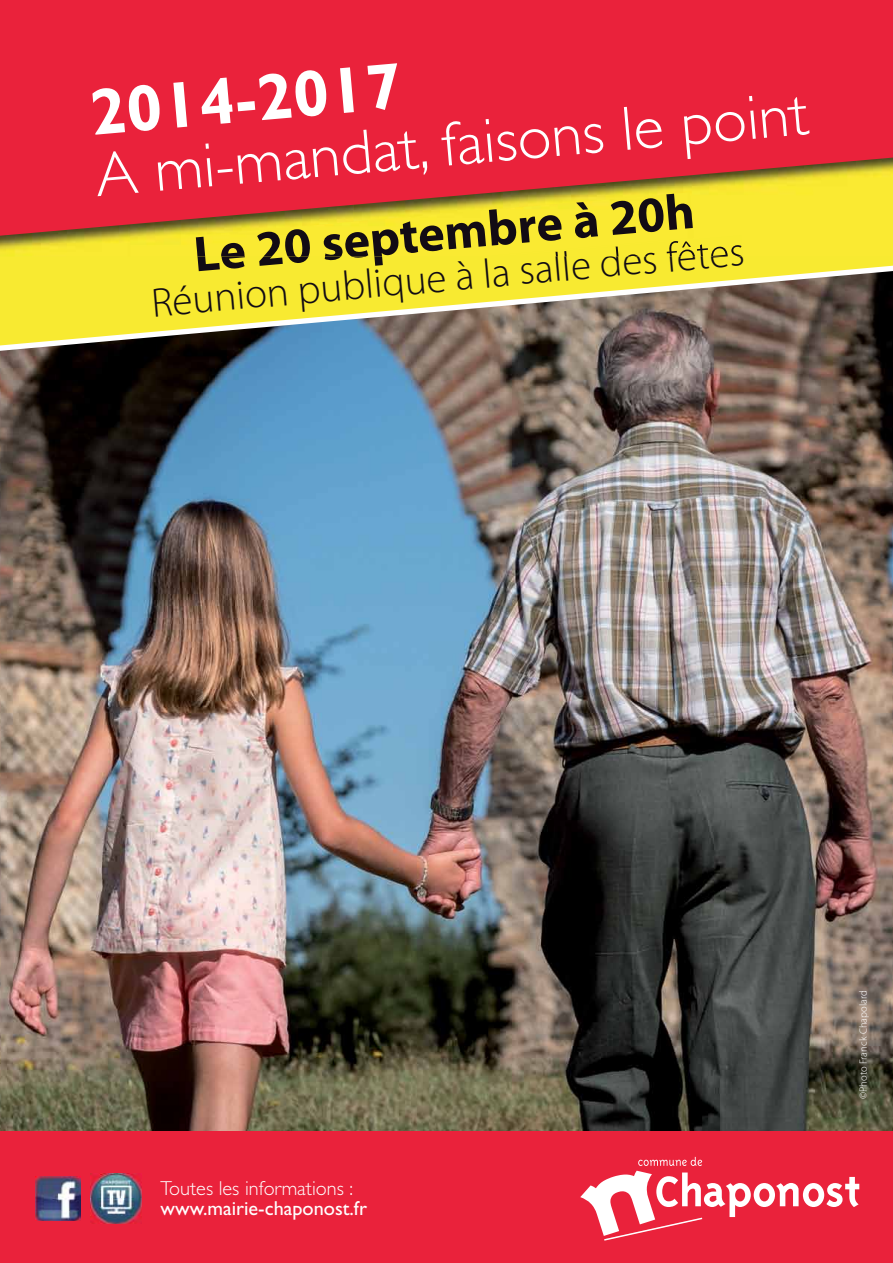
<style>
.page{position:relative;width:893px;height:1263px;background:#fff}
.page>*{position:absolute;margin:0;border:0;box-sizing:border-box;transform-origin:0 0}
.t1{font:700 65.85px "Gill Sans Std";color:#fff}
.t2{font:300 62.85px "Gill Sans Std";color:#fff}
.t3{font:300 41.25px "Myriad Pro";color:#110b14}
.t4{font:20.25px "Gill Sans Std";color:#fff}
.t5{font:300 20.25px "Gill Sans Std";color:#fff}
.t6{font:300 10.65px "Myriad Pro";color:#fff}
</style>
<div class="page">
<img style="left:0;top:353px;width:892px;height:779px">
<div style="left:0;top:256px;width:893px;height:5px;background:#f8ea31"></div>
<div style="left:0;top:1132px;width:893px;height:131px;background:#ea223b"></div>
<svg style="left:580px;top:1157px;width:279px;height:84px"></svg>
<img style="left:36px;top:1176px;width:44px;height:45px">
<img style="left:91px;top:1173px;width:51px;height:51px">
<div style="left:743px;top:239px;width:150px;height:17px;background:#faea32"></div>
<img style="left:130px;top:239px;width:66px;height:17px">
<img style="left:0;top:239px;width:130px;height:17px">
<img style="left:196px;top:239px;width:303px;height:17px">
<img style="left:400px;top:239px;width:99px;height:14px">
<img style="left:499px;top:239px;width:244px;height:17px">
<img style="left:556px;top:241px;width:186px;height:15px">
<svg style="left:0;top:0;width:893px;height:239px;background:#e23b38"></svg>
<svg style="left:0;top:261px;width:893px;height:92px;background:#b5aa4f"></svg>
<h1 class="t1" style="left:87px;top:74px;width:314px;rotate:-5deg">2014-2017</h1>
<h2 class="t2" style="left:92px;top:140px;width:717px;rotate:-5deg">A mi-mandat, faisons le point</h2>
<p class="t3" style="left:149px;top:278px;width:597px;rotate:-5deg">Réunion publique à la salle des fêtes</p>
<p class="t5" style="left:161px;top:1177px;width:194px">Toutes les informations :</p>
<p class="t4" style="left:161px;top:1197px;width:208px">www.mairie-chaponost.fr</p>
<p class="t6" style="left:857px;top:1099px;width:111px;rotate:-90deg">©Photo Franck Chapolard</p>
</div>
